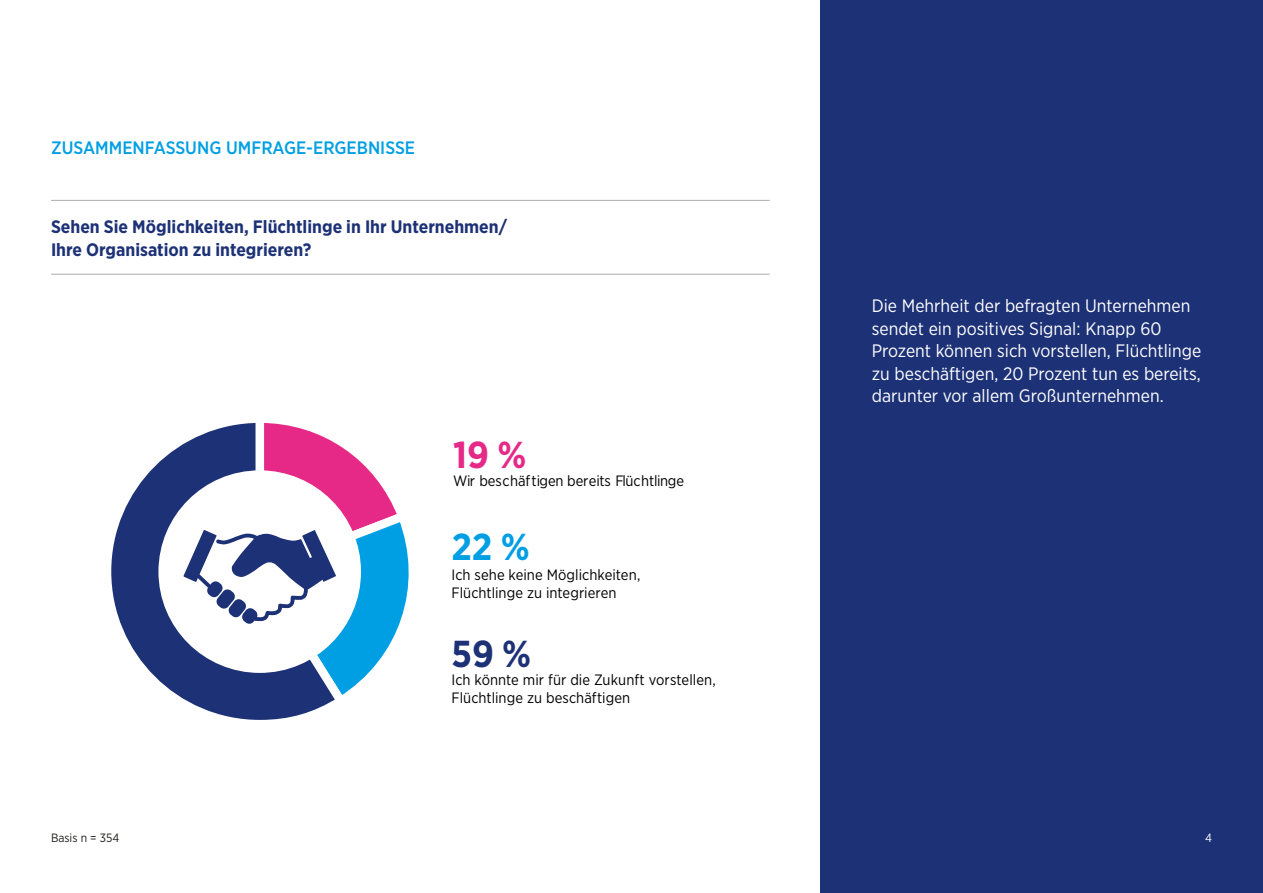
<style>
.page{position:relative;width:1263px;height:893px;background:#fff}
.page>*{position:absolute;margin:0;border:0;box-sizing:border-box;transform-origin:0 0}
.t1{font:700 37.5px "Gotham Narrow";color:#009fe3}
.t2{font:700 37.5px "Gotham Narrow";color:#e62987}
.t3{font:700 37.5px "Gotham Narrow";color:#1d3176}
.t4{font:18px/22.5px "Gotham Narrow";color:#fff}
.t5{font:700 18px/22.5px "Gotham Narrow";color:#1d3176}
.t6{font:500 18px "Gotham Narrow";color:#009fe3}
.t7{font:15px/18px "Gotham Narrow";color:#000101}
.t8{font:12px "Gotham Narrow";color:#1d1d1b}
.t9{font:12px "Gotham Narrow";color:#fff}
</style>
<div class="page">
<div style="left:821px;top:0;width:442px;height:893px;background:#1d3176"></div>
<svg style="left:111px;top:444px;width:195px;height:276px"></svg>
<div style="left:158px;top:470px;width:203px;height:203px;background:#fff;border-radius:50%"></div>
<svg style="left:183px;top:423px;width:226px;height:290px"></svg>
<hr style="left:51px;top:274px;width:719px;height:1px;background:#b3b2b2">
<hr style="left:51px;top:200px;width:719px;height:1px;background:#b3b2b2">
<p class="t6" style="left:51px;top:137px;width:366px">ZUSAMMENFASSUNG UMFRAGE-ERGEBNISSE</p>
<p class="t5" style="left:51px;top:215px;width:458px">Sehen Sie Möglichkeiten, Flüchtlinge in Ihr Unternehmen/<br>Ihre Organisation zu integrieren?</p>
<h1 class="t2" style="left:453px;top:431px;width:75px">19 %</h1>
<p class="t7" style="left:453px;top:471px;width:232px">Wir beschäftigen bereits Flüchtlinge</p>
<h1 class="t1" style="left:451px;top:523px;width:80px">22 %</h1>
<p class="t7" style="left:451px;top:565px;width:190px">Ich sehe keine Möglichkeiten,<br>Flüchtlinge zu integrieren</p>
<h1 class="t3" style="left:451px;top:630px;width:81px">59 %</h1>
<p class="t7" style="left:451px;top:671px;width:266px">Ich könnte mir für die Zukunft vorstellen,<br>Flüchtlinge zu beschäftigen</p>
<p class="t4" style="left:872px;top:294px;width:331px">Die Mehrheit der befragten Unternehmen sendet ein positives Signal: Knapp 60<br>Prozent können sich vorstellen, Flüchtlinge zu beschäftigen, 20 Prozent tun es bereits, darunter vor allem Großunternehmen.</p>
<p class="t8" style="left:51px;top:830px;width:70px">Basis n = 354</p>
<p class="t9" style="left:1205px;top:830px;width:8px">4</p>
</div>
